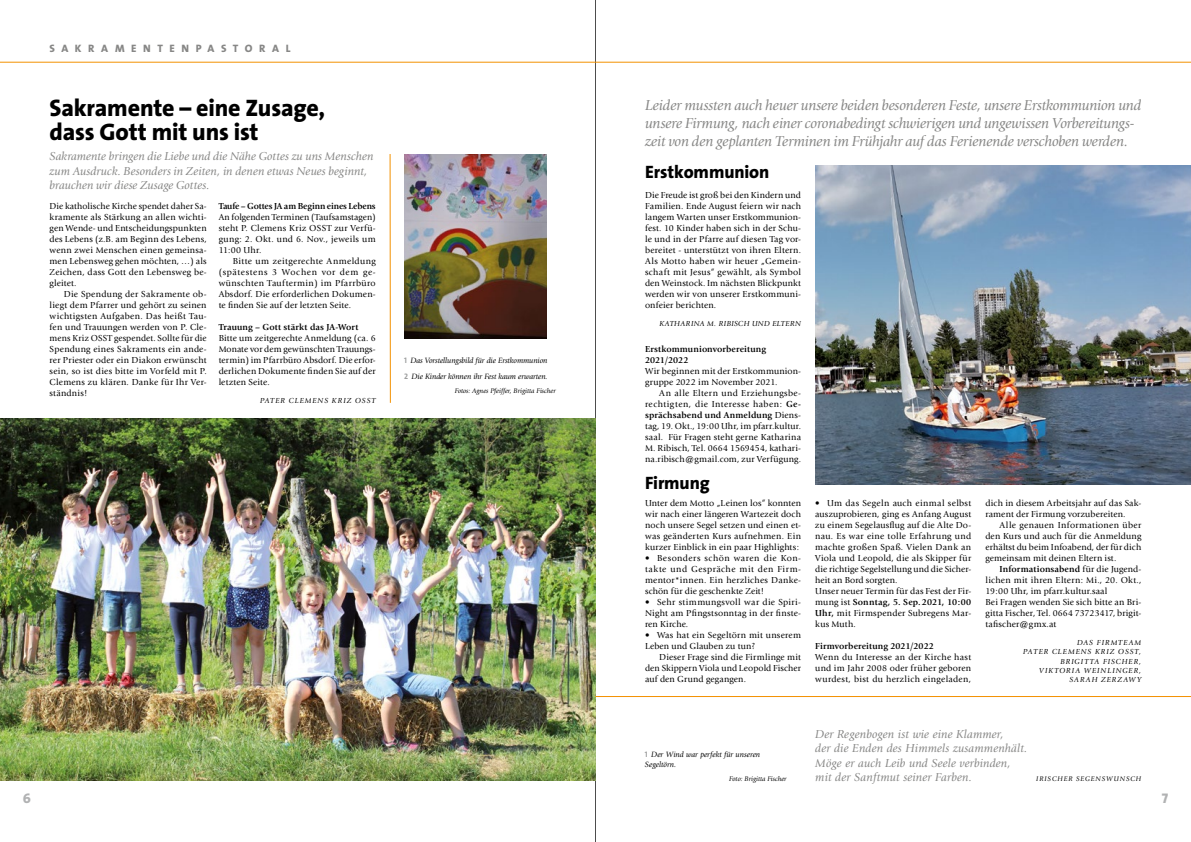
<style>
.page{position:relative;width:1191px;height:842px;background:#fff}
.page>*{position:absolute;margin:0;border:0;box-sizing:border-box;transform-origin:0 0}
.t1{font:800 24px/24px "The Sans";letter-spacing:-.005em;color:#000}
.t2{font:800 18px "The Sans";letter-spacing:-.005em;color:#000}
.t3{font:italic 15px/18px "Giovanni";letter-spacing:-.01em;color:#878786}
.t4{font:14px "The Mix Extra Bold Caps";color:#b1b2b3}
.t5{font:italic 12px/14.4px "Giovanni";letter-spacing:.01em;color:#878786}
.t6{font:800 10.8px "The Sans";letter-spacing:.6em;color:#878786}
.t7{font:9.1px/11px "Giovanni";letter-spacing:.02em;color:#000;text-align:justify}
.t8{font:700 9.1px/11px "Giovanni";letter-spacing:.005em;color:#000}
.t9{font:italic 8px/15.3px "Giovanni";letter-spacing:-.01em;color:#000}
.t10{font:italic 7.6px/9.1px "Giovanni";letter-spacing:.115em;color:#000;text-align:right}
.t11{font:italic 7.6px "Giovanni";letter-spacing:.04em;color:#000}
.t12{font:italic 7px "Giovanni";letter-spacing:-.005em;color:#000}
.t13{font:italic 7px "Giovanni";letter-spacing:.115em;color:#000}
.s1{font-family:"The Mix Bold Caps";font-style:normal;color:#9c9d9d}
.s2{font-weight:700}
</style>
<div class="page">
<hr style="left:595px;top:0;width:1px;height:842px;background:#000">
<hr style="left:390px;top:154px;width:1px;height:249px;background:#f39100">
<hr style="left:0;top:62px;width:1191px;height:1px;background:#f39100">
<img style="left:404px;top:154px;width:142px;height:184px">
<img style="left:815px;top:165px;width:376px;height:319px">
<img style="left:0;top:418px;width:595px;height:363px">
<hr style="left:595px;top:696px;width:596px;height:1px;background:#f39100">
<p class="t6" style="left:49px;top:39px;width:242px">SAKRAMENTENPASTORAL</p>
<h1 class="t1" style="left:50px;top:96px;width:277px">Sakramente – eine Zusage, dass Gott mit uns ist</h1>
<h3 class="t5" style="left:50px;top:149px;width:325px">Sakramente bringen die Liebe und die Nähe Gottes zu uns Menschen zum Ausdruck. Besonders in Zeiten, in denen etwas Neues beginnt, brauchen wir diese Zusage Gottes.</h3>
<p class="t7" style="left:50px;top:201px;width:158px">Die katholische Kirche spendet daher Sa&shy;kramente als Stärkung an allen wichti&shy;gen Wende- und Entscheidungspunkten des Lebens (z.B. am Beginn des Lebens, wenn zwei Menschen einen gemeinsa&shy;men Lebensweg gehen möchten, …) als Zeichen, dass Gott den Lebensweg be&shy;gleitet.</p>
<p class="t7" style="left:50px;top:289px;width:159px;text-indent:14px">Die Spendung der Sakramente ob&shy;liegt dem Pfarrer und gehört zu seinen wichtigsten Aufgaben. Das heißt Tau&shy;fen und Trauungen werden von P. Cle&shy;mens Kriz OSST gespendet. Sollte für die Spendung eines Sakraments ein ande&shy;rer Priester oder ein Diakon erwünscht sein, so ist dies bitte im Vorfeld mit P.<br>Clemens zu klären. Danke für Ihr Ver&shy;ständnis!</p>
<p class="t8" style="left:219px;top:201px;width:158px">Taufe – Gottes JA am Beginn eines Lebens</p>
<p class="t7" style="left:219px;top:212px;width:159px">An folgenden Terminen (Taufsamstagen) steht P. Clemens Kriz OSST zur Verfü&shy;gung: 2. Okt. und 6. Nov., jeweils um 11:00 Uhr.</p>
<p class="t7" style="left:219px;top:256px;width:158px;text-indent:14px">Bitte um zeitgerechte Anmeldung (spätestens 3 Wochen vor dem ge&shy;wünschten Tauftermin) im Pfarrbüro Absdorf. Die erforderlichen Dokumen&shy;te finden Sie auf der letzten Seite.</p>
<p class="t8" style="left:219px;top:322px;width:141px">Trauung – Gott stärkt das JA-Wort</p>
<p class="t7" style="left:219px;top:333px;width:158px">Bitte um zeitgerechte Anmeldung (ca. 6<br>Monate vor dem gewünschten Trauungs&shy;termin) im Pfarrbüro Absdorf. Die erfor&shy;derlichen Dokumente finden Sie auf der letzten Seite.</p>
<p class="t10" style="left:260px;top:396px;width:117px">PATER CLEMENS KRIZ OSST</p>
<p class="t9" style="left:404px;top:353px;width:145px"><span class="s1">1</span> Das Vorstellungsbild für die Erstkommunion<br><span class="s1">2</span> Die Kinder können ihr Fest kaum erwarten.</p>
<p class="t12" style="left:455px;top:386px;width:103px">Fotos: Agnes Pfeiffer, Brigitta Fischer</p>
<p class="t3" style="left:645px;top:96px;width:498px">Leider mussten auch heuer unsere beiden besonderen Feste, unsere Erstkommunion und unsere Firmung, nach einer coronabedingt schwierigen und ungewissen Vorbereitungs&shy;zeit von den geplanten Terminen im Frühjahr auf das Ferienende verschoben werden.</p>
<h2 class="t2" style="left:645px;top:157px;width:126px">Erstkommunion</h2>
<p class="t7" style="left:645px;top:190px;width:157px">Die Freude ist groß bei den Kindern und Familien. Ende August feiern wir nach langem Warten unser Erstkommunion&shy;fest. 10 Kinder haben sich in der Schu&shy;le und in der Pfarre auf diesen Tag vor&shy;bereitet - unterstützt von ihren Eltern.<br>Als Motto haben wir heuer „Gemein&shy;schaft mit Jesus“ gewählt, als Symbol den Weinstock. Im nächsten Blickpunkt werden wir von unserer Erstkommuni&shy;onfeier berichten.</p>
<p class="t11" style="left:659px;top:319px;width:143px">KATHARINA M. RIBISCH UND ELTERN</p>
<p class="t8" style="left:645px;top:344px;width:122px">Erstkommunionvorbereitung<br>2021/2022</p>
<p class="t7" style="left:645px;top:366px;width:157px">Wir beginnen mit der Erstkommunion&shy;gruppe 2022 im November 2021.</p>
<p class="t7" style="left:645px;top:388px;width:157px;text-indent:14px">An alle Eltern und Erziehungsbe&shy;rechtigten, die Interesse haben: <span class="s2">Ge&shy;sprächsabend und Anmeldung</span> Diens&shy;tag, 19. Okt., 19:00 Uhr, im pfarr.kultur. saal. Für Fragen steht gerne Katharina M. Ribisch, Tel. 0664 1569454, kathari&shy;na.ribisch@gmail.com, zur Verfügung.</p>
<h2 class="t2" style="left:645px;top:468px;width:66px">Firmung</h2>
<p class="t7" style="left:645px;top:498px;width:157px">Unter dem Motto „Leinen los“ konnten wir nach einer längeren Wartezeit doch noch unsere Segel setzen und einen et&shy;was geänderten Kurs aufnehmen. Ein kurzer Einblick in ein paar Highlights:</p>
<p class="t7" style="left:645px;top:553px;width:157px">• Besonders schön waren die Kon&shy;takte und Gespräche mit den Firm&shy;mentor*innen. Ein herzliches Danke&shy;schön für die geschenkte Zeit!</p>
<p class="t7" style="left:645px;top:597px;width:157px">• Sehr stimmungsvoll war die Spiri-Night am Pfingstsonntag in der finste&shy;ren Kirche.</p>
<p class="t7" style="left:645px;top:630px;width:157px">• Was hat ein Segeltörn mit unserem<br>Leben und Glauben zu tun?</p>
<p class="t7" style="left:645px;top:652px;width:157px;text-indent:14px">Dieser Frage sind die Firmlinge mit den Skippern Viola und Leopold Fischer auf den Grund gegangen.</p>
<p class="t7" style="left:985px;top:498px;width:157px">dich in diesem Arbeitsjahr auf das Sak&shy;rament der Firmung vorzubereiten.</p>
<p class="t7" style="left:985px;top:520px;width:157px;text-indent:14px">Alle genauen Informationen über den Kurs und auch für die Anmeldung erhältst du beim Infoabend, der für dich gemeinsam mit deinen Eltern ist.</p>
<p class="t7" style="left:985px;top:564px;width:157px;text-align:left;text-indent:14px"><span class="s2">Informationsabend</span> für die Jugend&shy;lichen mit ihren Eltern: Mi., 20. Okt., 19:00 Uhr, im pfarr.kultur.saal<br>Bei Fragen wenden Sie sich bitte an Bri&shy;gitta Fischer, Tel. 0664 73723417, brigit&shy;tafischer@gmx.at</p>
<p class="t10" style="left:1023px;top:638px;width:120px">DAS FIRMTEAM<br>PATER CLEMENS KRIZ OSST,<br>BRIGITTA FISCHER,<br>VIKTORIA WEINLINGER,<br>SARAH ZERZAWY</p>
<p class="t7" style="left:815px;top:498px;width:157px;text-align:left">• Um das Segeln auch einmal selbst auszuprobieren, ging es Anfang August zu einem Segelausflug auf die Alte Do&shy;nau. Es war eine tolle Erfahrung und machte großen Spaß. Vielen Dank an Viola und Leopold, die als Skipper für die richtige Segelstellung und die Sicher&shy;heit an Bord sorgten.<br>Unser neuer Termin für das Fest der Fir&shy;mung ist <span class="s2">Sonntag, 5. Sep.2021, 10:00<br>Uhr,</span> mit Firmspender Subregens Mar&shy;kus Muth.</p>
<p class="t8" style="left:815px;top:641px;width:120px">Firmvorbereitung 2021/2022</p>
<p class="t7" style="left:815px;top:652px;width:157px">Wenn du Interesse an der Kirche hast und im Jahr 2008 oder früher geboren wurdest, bist du herzlich eingeladen,</p>
<p class="t9" style="left:645px;top:750px;width:117px;line-height:9.6px"><span class="s1">1</span> Der Wind war perfekt für unseren<br>Segeltörn.</p>
<p class="t12" style="left:729px;top:775px;width:59px">Foto: Brigitta Fischer</p>
<h3 class="t5" style="left:815px;top:727px;width:214px">Der Regenbogen ist wie eine Klammer,<br>der die Enden des Himmels zusammenhält.<br>Möge er auch Leib und Seele verbinden, mit der Sanftmut seiner Farben.</h3>
<p class="t13" style="left:1036px;top:775px;width:107px">IRISCHER SEGENSWUNSCH</p>
<h3 class="t4" style="left:23px;top:787px;width:10px">6</h3>
<h3 class="t4" style="left:1161px;top:787px;width:8px">7</h3>
</div>
